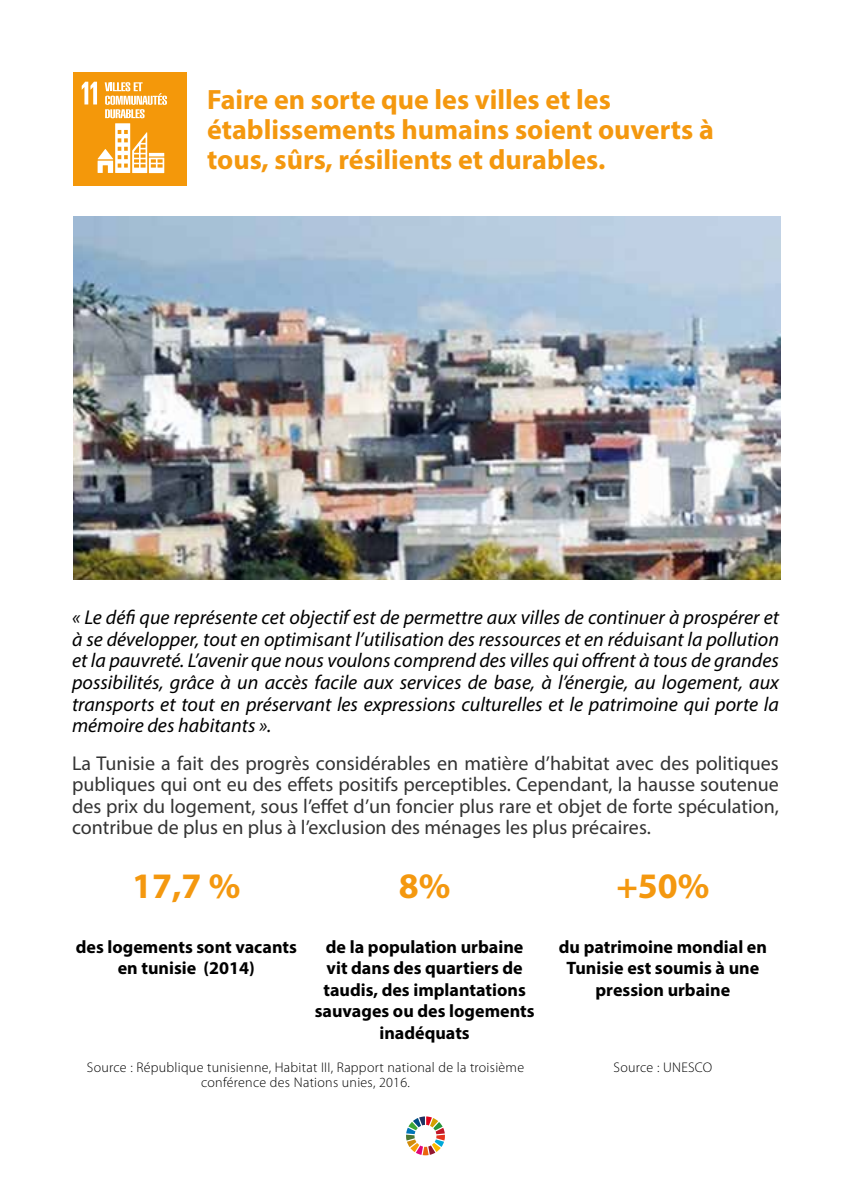
<style>
.page{position:relative;width:851px;height:1191px;background:#fff}
.page>*{position:absolute;margin:0;border:0;box-sizing:border-box;transform-origin:0 0}
.t1{font:700 36px "Myriad Pro";color:#f4980f}
.t2{font:700 28px/30.2px "Myriad Pro";color:#f4980f}
.t3{font:italic 20px/21.6px "Myriad Pro";color:#000;text-align:justify}
.t4{font:20px/21.6px "Myriad Pro";color:#333;text-align:justify}
.t5{font:700 18px/21.6px "Myriad Pro";color:#000;text-align:center}
.t6{font:300 14px/15.2px "Myriad Pro";letter-spacing:.02em;color:#000;text-align:center}
</style>
<div class="page">
<div style="left:74px;top:72px;width:113px;height:113px;background:#f4980a"></div>
<svg style="left:82px;top:82px;width:85px;height:91px"></svg>
<img style="left:74px;top:216px;width:706px;height:363px">
<svg style="left:406px;top:1116px;width:39px;height:39px"></svg>
<h2 class="t2" style="left:207px;top:84px;width:508px">Faire en sorte que les villes et les établissements humains soient ouverts à tous, sûrs, résilients et durables.</h2>
<p class="t3" style="left:72px;top:606px;width:708px">« Le défi que représente cet objectif est de permettre aux villes de continuer à prospérer et à se développer, tout en optimisant l’utilisation des ressources et en réduisant la pollution et la pauvreté. L’avenir que nous voulons comprend des villes qui offrent à tous de grandes possibilités, grâce à un accès facile aux services de base, à l’énergie, au logement, aux transports et tout en préservant les expressions culturelles et le patrimoine qui porte la mémoire des habitants ».</p>
<p class="t4" style="left:72px;top:752px;width:708px">La Tunisie a fait des progrès considérables en matière d’habitat avec des politiques publiques qui ont eu des effets positifs perceptibles. Cependant, la hausse soutenue des prix du logement, sous l’effet d’un foncier plus rare et objet de forte spéculation, contribue de plus en plus à l’exclusion des ménages les plus précaires.</p>
<h1 class="t1" style="left:132px;top:862px;width:110px">17,7 %</h1>
<h1 class="t1" style="left:399px;top:862px;width:53px">8%</h1>
<h1 class="t1" style="left:616px;top:862px;width:95px">+50%</h1>
<p class="t5" style="left:76px;top:935px;width:222px">des logements sont vacants en tunisie (2014)</p>
<p class="t5" style="left:315px;top:935px;width:221px">de la population urbaine vit dans des quartiers de taudis, des implantations sauvages ou des logements inadéquats</p>
<p class="t5" style="left:558px;top:935px;width:210px">du patrimoine mondial en<br>Tunisie est soumis à une pression urbaine</p>
<p class="t6" style="left:87px;top:1060px;width:439px">Source : République tunisienne, Habitat III, Rapport national de la troisième conférence des Nations unies, 2016.</p>
<p class="t6" style="left:613px;top:1060px;width:100px">Source : UNESCO</p>
</div>
